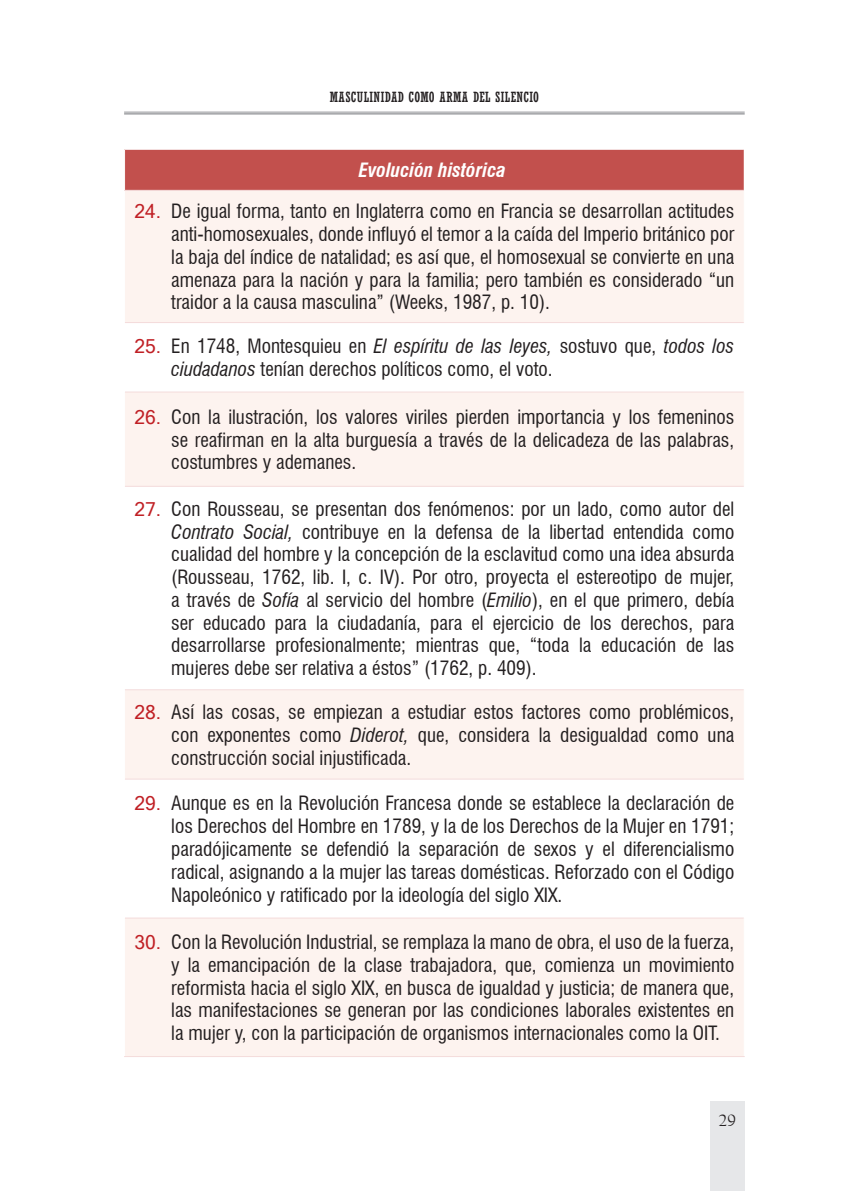
<style>
.page{position:relative;width:844px;height:1191px;background:#fff}
.page>*{position:absolute;margin:0;border:0;box-sizing:border-box;transform-origin:0 0}
.t1{font:condensed 19.25px/22.8px "Swiss 721 BT";color:#231f20;text-align:justify}
.t2{font:italic 700 condensed 19.25px "Swiss 721 BT";color:#fff}
.t3{font:17.5px "Californian FB";color:#231f20}
.t4{font:condensed 14px "Rockwell";letter-spacing:.025em;color:#231f20}
.s1{font-family:"Microsoft Sans Serif";font-stretch:normal;color:#c02025}
.s2{font-style:italic}
</style>
<div class="page">
<hr style="left:124px;top:112px;width:620px;height:1px;background:#939598">
<hr style="left:124px;top:113px;width:620px;height:1px;background:#939598">
<div style="left:709px;top:1101px;width:35px;height:90px;background:#e6e7e9"></div>
<div style="left:124px;top:149px;width:620px;height:41px;background:#c2504d"></div>
<div style="left:125px;top:191px;width:618px;height:865px;background:#fdf3ef"></div>
<svg style="left:125px;top:323px;width:618px;height:594px"></svg>
<hr style="left:743px;top:150px;width:1px;height:40px;background:#fff">
<hr style="left:124px;top:149px;width:620px;height:1px;background:#fff">
<hr style="left:125px;top:190px;width:618px;height:1px;background:#f4dbdb">
<hr style="left:124px;top:150px;width:1px;height:40px;background:#fff">
<hr style="left:125px;top:322px;width:618px;height:1px;background:#f4dbdb">
<hr style="left:125px;top:391px;width:618px;height:1px;background:#f4dbdb">
<hr style="left:125px;top:486px;width:618px;height:1px;background:#f4dbdb">
<hr style="left:125px;top:689px;width:618px;height:1px;background:#f4dbdb">
<hr style="left:125px;top:778px;width:618px;height:1px;background:#f4dbdb">
<hr style="left:125px;top:917px;width:618px;height:1px;background:#f4dbdb">
<hr style="left:124px;top:1056px;width:620px;height:1px;background:#f4dbdb">
<p class="t4" style="left:330px;top:89px;width:211px">MASCULINIDAD COMO ARMA DEL SILENCIO</p>
<p class="t2" style="left:358px;top:159px;width:149px">Evolución histórica</p>
<p class="t1" style="left:171px;top:200px;width:564px;text-indent:-37px"><span class="s1">24.</span> De igual forma, tanto en Inglaterra como en Francia se desarrollan actitudes anti-homosexuales, donde influyó el temor a la caída del Imperio británico por la baja del índice de natalidad; es así que, el homosexual se convierte en una amenaza para la nación y para la familia; pero también es considerado “un traidor a la causa masculina” (Weeks, 1987, p. 10).</p>
<p class="t1" style="left:171px;top:335px;width:564px;text-indent:-37px"><span class="s1">25.</span> En 1748, Montesquieu en <span class="s2">El espíritu de las leyes,</span> sostuvo que, <span class="s2">todos los ciudadanos</span> tenían derechos políticos como, el voto.</p>
<p class="t1" style="left:171px;top:405px;width:564px;text-indent:-37px"><span class="s1">26.</span> Con la ilustración, los valores viriles pierden importancia y los femeninos se reafirman en la alta burguesía a través de la delicadeza de las palabras, costumbres y ademanes.</p>
<p class="t1" style="left:171px;top:497px;width:564px;text-indent:-37px"><span class="s1">27.</span> Con Rousseau, se presentan dos fenómenos: por un lado, como autor del <span class="s2">Contrato Social,</span> contribuye en la defensa de la libertad entendida como cualidad del hombre y la concepción de la esclavitud como una idea absurda (Rousseau, 1762, lib. I, c. IV). Por otro, proyecta el estereotipo de mujer, a través de <span class="s2">Sofía</span> al servicio del hombre (<span class="s2">Emilio</span>), en el que primero, debía ser educado para la ciudadanía, para el ejercicio de los derechos, para desarrollarse profesionalmente; mientras que, “toda la educación de las mujeres debe ser relativa a éstos” (1762, p. 409).</p>
<p class="t1" style="left:171px;top:700px;width:564px;text-indent:-37px"><span class="s1">28.</span> Así las cosas, se empiezan a estudiar estos factores como problémicos, con exponentes como <span class="s2">Diderot,</span> que, considera la desigualdad como una construcción social injustificada.</p>
<p class="t1" style="left:171px;top:792px;width:564px;text-indent:-37px"><span class="s1">29.</span> Aunque es en la Revolución Francesa donde se establece la declaración de los Derechos del Hombre en 1789, y la de los Derechos de la Mujer en 1791; paradójicamente se defendió la separación de sexos y el diferencialismo radical, asignando a la mujer las tareas domésticas. Reforzado con el Código Napoleónico y ratificado por la ideología del siglo XIX.</p>
<p class="t1" style="left:171px;top:930px;width:564px;text-indent:-37px"><span class="s1">30.</span> Con la Revolución Industrial, se remplaza la mano de obra, el uso de la fuerza, y la emancipación de la clase trabajadora, que, comienza un movimiento reformista hacia el siglo XIX, en busca de igualdad y justicia; de manera que, las manifestaciones se generan por las condiciones laborales existentes en la mujer y, con la participación de organismos internacionales como la OIT.</p>
<p class="t3" style="left:718px;top:1110px;width:19px">29</p>
</div>
